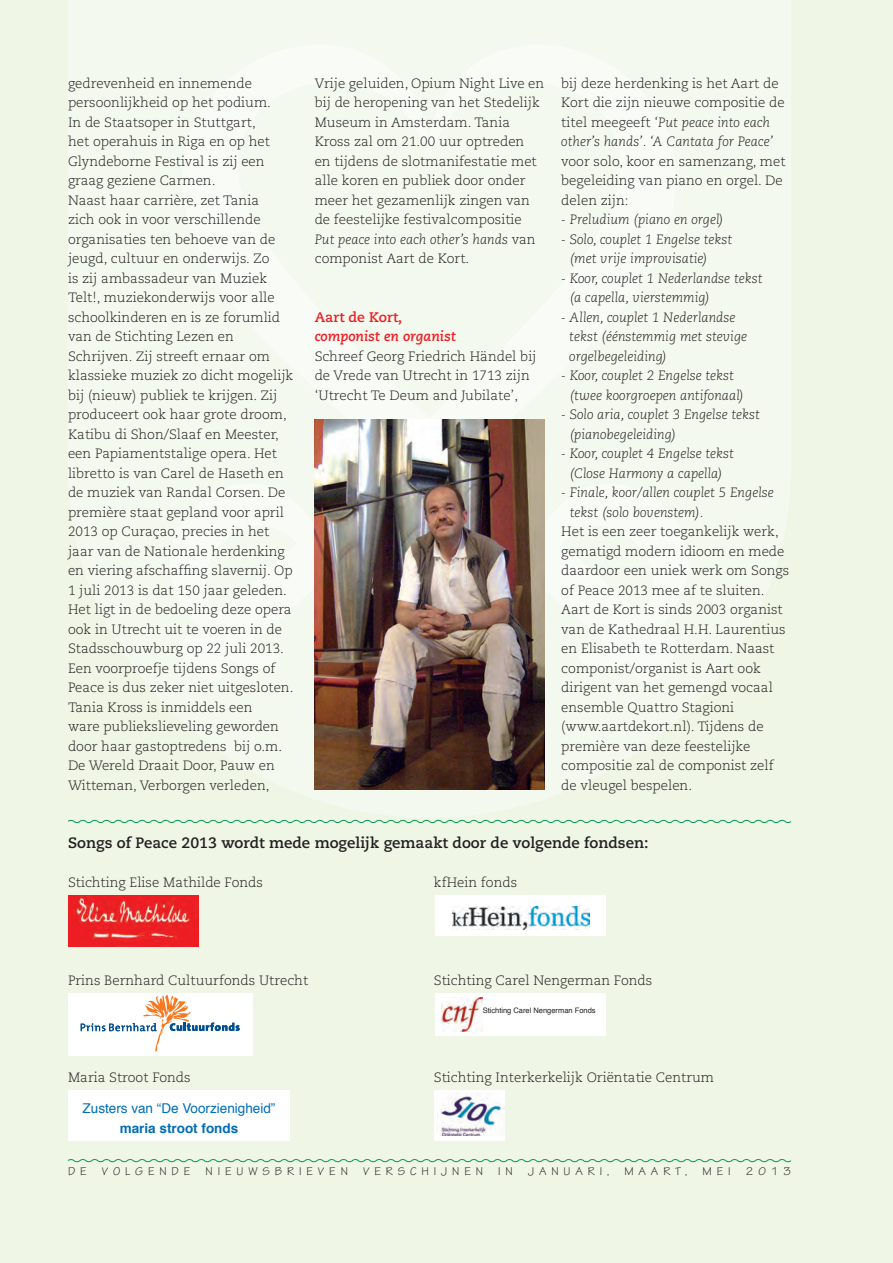
<style>
.page{position:relative;width:893px;height:1263px;background:#eff6e6}
.page>*{position:absolute;margin:0;border:0;box-sizing:border-box;transform-origin:0 0}
.broodtekst{font:700 15px "Caecilia";color:#231f20}
.tussenkop{font:italic 700 13.8px/19.5px "Caecilia";color:#ee1d23}
.broodtekst-2{font:300 13.5px/19.5px "Caecilia";color:#231f20}
.broodtekst-3{font:italic 300 13.5px/19.5px "Caecilia";color:#231f20}
.tussenkop-2{font:13.5px "Helvetica";color:#006db8}
.tussenkop-3{font:700 13.5px "Helvetica";color:#006db8}
.broodtekst-4{font:12px "Tekton Pro";letter-spacing:.41em;color:#231f20}
.broodtekst-5{font:7.5px "Helvetica";color:#231f20}
.s1{font-style:italic}
.s2{font-style:normal}
</style>
<div class="page">
<div style="left:170px;top:44px;width:519px;height:639px;background:#f4f9ef"></div>
<svg style="left:67px;top:1159px;width:724px;height:4px"></svg>
<img style="left:315px;top:419px;width:229px;height:371px">
<svg style="left:67px;top:819px;width:725px;height:4px"></svg>
<div style="left:435px;top:895px;width:171px;height:41px;background:#fff"></div>
<img style="left:452px;top:906px;width:138px;height:24px">
<div style="left:68px;top:993px;width:185px;height:63px;background:#fff"></div>
<svg style="left:81px;top:994px;width:159px;height:58px"></svg>
<img style="left:68px;top:895px;width:130px;height:51px">
<div style="left:68px;top:1090px;width:222px;height:51px;background:#fff"></div>
<div style="left:435px;top:993px;width:171px;height:43px;background:#fff"></div>
<img style="left:441px;top:997px;width:42px;height:34px">
<div style="left:434px;top:1090px;width:70px;height:51px;background:#fff"></div>
<img style="left:437px;top:1093px;width:67px;height:42px">
<p class="broodtekst-2" style="left:68px;top:74px;width:204px">gedrevenheid en innemende persoonlijkheid op het podium.</p>
<p class="broodtekst-2" style="left:68px;top:113px;width:204px">In de Staatsoper in Stuttgart, het operahuis in Riga en op het</p>
<p class="broodtekst-2" style="left:68px;top:152px;width:198px">Glyndeborne Festival is zij een graag geziene Carmen.</p>
<p class="broodtekst-2" style="left:68px;top:191px;width:194px">Naast haar carrière, zet Tania zich ook in voor verschillende</p>
<p class="broodtekst-2" style="left:68px;top:230px;width:227px">organisaties ten behoeve van de jeugd, cultuur en onderwijs. Zo<br>is zij ambassadeur van Muziek<br>Telt!, muziekonderwijs voor alle schoolkinderen en is ze forumlid van de Stichting Lezen en<br>Schrijven. Zij streeft ernaar om klassieke muziek zo dicht mogelijk bij (nieuw) publiek te krijgen. Zij produceert ook haar grote droom,<br>Katibu di Shon/Slaaf en Meester,</p>
<p class="broodtekst-2" style="left:68px;top:444px;width:217px">een Papiamentstalige opera. Het libretto is van Carel de Haseth en</p>
<p class="broodtekst-2" style="left:68px;top:483px;width:227px">de muziek van Randal Corsen. De première staat gepland voor april 2013 op Curaçao, precies in het jaar van de Nationale herdenking en viering afschaffing slavernij. Op 1 juli 2013 is dat 150 jaar geleden.<br>Het ligt in de bedoeling deze opera ook in Utrecht uit te voeren in de Stadsschouwburg op 22 juli 2013.<br>Een voorproefje tijdens Songs of Peace is dus zeker niet uitgesloten.</p>
<p class="broodtekst-2" style="left:68px;top:698px;width:216px">Tania Kross is inmiddels een ware publiekslieveling geworden door haar gastoptredens bij o.m.<br>De Wereld Draait Door, Pauw en<br>Witteman, Verborgen verleden,</p>
<p class="broodtekst-2" style="left:315px;top:74px;width:231px">Vrije geluiden, Opium Night Live en bij de heropening van het Stedelijk<br>Museum in Amsterdam. Tania<br>Kross zal om 21.00 uur optreden<br>en tijdens de slotmanifestatie met alle koren en publiek door onder meer het gezamenlijk zingen van de feestelijke festivalcompositie<br><span class="s1">Put peace into each other’s hands</span> van componist Aart de Kort.</p>
<p class="tussenkop" style="left:315px;top:308px;width:143px"><span class="s2">Aart de Kort, </span>componist en organist</p>
<p class="broodtekst-2" style="left:315px;top:347px;width:223px">Schreef Georg Friedrich Händel bij de Vrede van Utrecht in 1713 zijn ‘Utrecht Te Deum and Jubilate’,</p>
<p class="broodtekst-2" style="left:561px;top:74px;width:226px">bij deze herdenking is het Aart de<br>Kort die zijn nieuwe compositie de titel meegeeft <span class="s1">‘Put peace into each other’s hands’. ‘A Cantata for Peace’ </span>voor solo, koor en samenzang, met begeleiding van piano en orgel. De delen zijn:</p>
<p class="broodtekst-3" style="left:561px;top:210px;width:164px">- Preludium (piano en orgel)</p>
<p class="broodtekst-3" style="left:570px;top:230px;width:164px;text-indent:-9px">- Solo, couplet 1 Engelse tekst (met vrije improvisatie)</p>
<p class="broodtekst-3" style="left:570px;top:269px;width:194px;text-indent:-9px">- Koor, couplet 1 Nederlandse tekst (a capella, vierstemmig)</p>
<p class="broodtekst-3" style="left:569px;top:308px;width:179px;text-indent:-8px">- Allen, couplet 1 Nederlandse tekst (éénstemmig met stevige orgelbegeleiding)</p>
<p class="broodtekst-3" style="left:570px;top:366px;width:176px;text-indent:-9px">- Koor, couplet 2 Engelse tekst (twee koorgroepen antifonaal)</p>
<p class="broodtekst-3" style="left:570px;top:405px;width:192px;text-indent:-9px">- Solo aria, couplet 3 Engelse tekst (pianobegeleiding)</p>
<p class="broodtekst-3" style="left:561px;top:444px;width:174px;text-align:center">- Koor, couplet 4 Engelse tekst (Close Harmony a capella)</p>
<p class="broodtekst-3" style="left:570px;top:483px;width:205px;text-indent:-9px">- Finale, koor/allen couplet 5 Engelse tekst (solo bovenstem).</p>
<p class="broodtekst-2" style="left:561px;top:522px;width:229px">Het is een zeer toegankelijk werk, gematigd modern idioom en mede daardoor een uniek werk om Songs of Peace 2013 mee af te sluiten.</p>
<p class="broodtekst-2" style="left:561px;top:600px;width:226px">Aart de Kort is sinds 2003 organist van de Kathedraal H.H. Laurentius en Elisabeth te Rotterdam. Naast componist/organist is Aart ook dirigent van het gemengd vocaal ensemble Quattro Stagioni (www.aartdekort.nl). Tijdens de première van deze feestelijke compositie zal de componist zelf de vleugel bespelen.</p>
<p class="broodtekst" style="left:68px;top:834px;width:582px">Songs of Peace 2013 wordt mede mogelijk gemaakt door de volgende fondsen:</p>
<p class="broodtekst-2" style="left:68px;top:873px;width:196px">Stichting Elise Mathilde Fonds</p>
<p class="broodtekst-2" style="left:434px;top:873px;width:85px">kfHein fonds</p>
<p class="broodtekst-2" style="left:68px;top:971px;width:242px">Prins Bernhard Cultuurfonds Utrecht</p>
<p class="broodtekst-2" style="left:68px;top:1068px;width:124px">Maria Stroot Fonds</p>
<p class="tussenkop-2" style="left:83px;top:1098px;width:194px">Zusters van “De Voorzienigheid”</p>
<p class="tussenkop-3" style="left:120px;top:1117px;width:120px">maria stroot fonds</p>
<p class="broodtekst-2" style="left:434px;top:971px;width:220px">Stichting Carel Nengerman Fonds</p>
<p class="broodtekst-5" style="left:483px;top:1005px;width:114px">Stichting Carel Nengerman Fonds</p>
<p class="broodtekst-2" style="left:434px;top:1068px;width:282px">Stichting Interkerkelijk Oriëntatie Centrum</p>
<p class="broodtekst-4" style="left:68px;top:1164px;width:20px">D E</p>
<p class="broodtekst-4" style="left:102px;top:1164px;width:90px">VOLGENDE</p>
<p class="broodtekst-4" style="left:206px;top:1164px;width:144px">NIEUWSBRIEVEN</p>
<p class="broodtekst-4" style="left:363px;top:1164px;width:121px">VERSCHIJNEN</p>
<p class="broodtekst-4" style="left:498px;top:1164px;width:16px">I N</p>
<p class="broodtekst-4" style="left:528px;top:1164px;width:83px">JANUARI,</p>
<p class="broodtekst-4" style="left:624px;top:1164px;width:64px">MAART,</p>
<p class="broodtekst-4" style="left:702px;top:1164px;width:30px">MEI</p>
<p class="broodtekst-4" style="left:746px;top:1164px;width:47px">2013</p>
</div>
